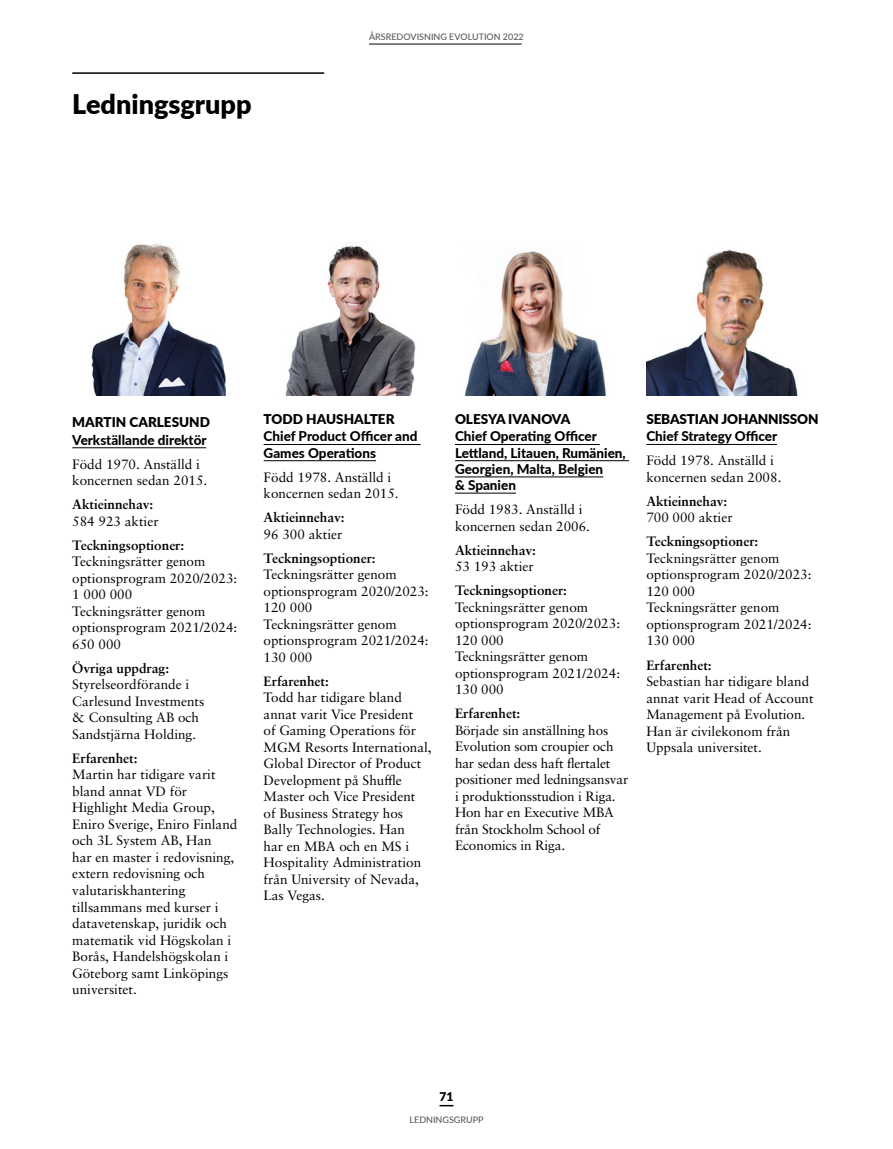
<style>
.page{position:relative;width:893px;height:1149px;background:#fff}
.page>*{position:absolute;margin:0;border:0;box-sizing:border-box;transform-origin:0 0}
.t1{font:900 27px "Lato";color:#000}
.t2{font:13.5px/16.5px "Sabon LT Pro";color:#000}
.t3{font:700 13.5px "Sabon LT Pro";color:#000}
.t4{font:800 13.5px/16.2px "Lato";color:#000}
.t5{font:900 13.5px "Lato";letter-spacing:-.005em;color:#000}
.t6{font:900 12px "Lato";color:#000}
.t7{font:500 9px "Lato";color:#58595b}
</style>
<div class="page">
<hr style="left:72px;top:72px;width:252px;height:2px;background:#000">
<hr style="left:264px;top:444px;width:157px;height:1px;background:#000">
<hr style="left:264px;top:460px;width:112px;height:1px;background:#000">
<hr style="left:72px;top:447px;width:134px;height:1px;background:#000">
<hr style="left:455px;top:444px;width:145px;height:1px;background:#000">
<hr style="left:455px;top:460px;width:174px;height:1px;background:#000">
<hr style="left:455px;top:476px;width:148px;height:1px;background:#000">
<hr style="left:455px;top:492px;width:61px;height:1px;background:#000">
<hr style="left:646px;top:444px;width:131px;height:1px;background:#000">
<img style="left:91px;top:244px;width:136px;height:151px">
<img style="left:285px;top:245px;width:131px;height:150px">
<img style="left:646px;top:249px;width:152px;height:146px">
<img style="left:464px;top:251px;width:143px;height:144px">
<hr style="left:369px;top:44px;width:153px;height:1px;background:#000">
<svg style="left:440px;top:1104px;width:13px;height:1px"></svg>
<h1 class="t1" style="left:72px;top:84px;width:181px">Ledningsgrupp</h1>
<p class="t7" style="left:369px;top:30px;width:156px">ÅRSREDOVISNING EVOLUTION 2022</p>
<p class="t5" style="left:72px;top:412px;width:139px">MARTIN CARLESUND</p>
<p class="t4" style="left:72px;top:431px;width:136px">Verkställande direktör</p>
<p class="t2" style="left:72px;top:455px;width:137px">Född 1970. Anställd i koncernen sedan 2015.</p>
<p class="t3" style="left:72px;top:496px;width:83px">Aktieinnehav:</p>
<p class="t2" style="left:72px;top:512px;width:88px">584 923 aktier</p>
<p class="t3" style="left:72px;top:536px;width:114px">Teckningsoptioner:</p>
<p class="t2" style="left:72px;top:552px;width:167px">Teckningsrätter genom optionsprogram 2020/2023:<br>1 000 000<br>Teckningsrätter genom optionsprogram 2021/2024:<br>650 000</p>
<p class="t3" style="left:72px;top:659px;width:98px">Övriga uppdrag:</p>
<p class="t2" style="left:72px;top:675px;width:133px">Styrelseordförande i<br>Carlesund Investments &amp; Consulting AB och<br>Sandstjärna Holding.</p>
<p class="t3" style="left:72px;top:749px;width:67px">Erfarenhet:</p>
<p class="t2" style="left:72px;top:765px;width:167px">Martin har tidigare varit bland annat VD för<br>Highlight Media Group,<br>Eniro Sverige, Eniro Finland och 3L System AB, Han<br>har en master i redovisning, extern redovisning och valutariskhantering tillsammans med kurser i datavetenskap, juridik och matematik vid Högskolan i<br>Borås, Handelshögskolan i<br>Göteborg samt Linköpings universitet.</p>
<p class="t5" style="left:264px;top:408px;width:132px">TODD HAUSHALTER</p>
<p class="t4" style="left:264px;top:427px;width:155px">Chief Product Officer and<br>Games Operations</p>
<p class="t2" style="left:264px;top:468px;width:137px">Född 1978. Anställd i koncernen sedan 2015.</p>
<p class="t3" style="left:264px;top:509px;width:83px">Aktieinnehav:</p>
<p class="t2" style="left:264px;top:525px;width:80px">96 300 aktier</p>
<p class="t3" style="left:264px;top:549px;width:114px">Teckningsoptioner:</p>
<p class="t2" style="left:264px;top:565px;width:167px">Teckningsrätter genom optionsprogram 2020/2023:<br>120 000<br>Teckningsrätter genom optionsprogram 2021/2024:<br>130 000</p>
<p class="t3" style="left:264px;top:672px;width:67px">Erfarenhet:</p>
<p class="t2" style="left:264px;top:688px;width:170px">Todd har tidigare bland annat varit Vice President<br>of Gaming Operations för<br>MGM Resorts International,<br>Global Director of Product<br>Development på Shuffle<br>Master och Vice President<br>of Business Strategy hos<br>Bally Technologies. Han<br>har en MBA och en MS i<br>Hospitality Administration från University of Nevada,<br>Las Vegas.</p>
<p class="t5" style="left:455px;top:408px;width:117px">OLESYA IVANOVA</p>
<p class="t4" style="left:455px;top:427px;width:172px">Chief Operating Officer<br>Lettland, Litauen, Rumänien,<br>Georgien, Malta, Belgien<br>&amp; Spanien</p>
<p class="t2" style="left:455px;top:500px;width:137px">Född 1983. Anställd i koncernen sedan 2006.</p>
<p class="t3" style="left:455px;top:541px;width:83px">Aktieinnehav:</p>
<p class="t2" style="left:455px;top:557px;width:80px">53 193 aktier</p>
<p class="t3" style="left:455px;top:581px;width:114px">Teckningsoptioner:</p>
<p class="t2" style="left:455px;top:598px;width:167px">Teckningsrätter genom optionsprogram 2020/2023:<br>120 000<br>Teckningsrätter genom optionsprogram 2021/2024:<br>130 000</p>
<p class="t3" style="left:455px;top:704px;width:67px">Erfarenhet:</p>
<p class="t2" style="left:455px;top:721px;width:175px">Började sin anställning hos<br>Evolution som croupier och har sedan dess haft flertalet positioner med ledningsansvar i produktionsstudion i Riga.<br>Hon har en Executive MBA från Stockholm School of<br>Economics in Riga.</p>
<p class="t5" style="left:646px;top:408px;width:174px">SEBASTIAN JOHANNISSON</p>
<p class="t4" style="left:646px;top:427px;width:132px">Chief Strategy Officer</p>
<p class="t2" style="left:646px;top:452px;width:137px">Född 1978. Anställd i koncernen sedan 2008.</p>
<p class="t3" style="left:646px;top:492px;width:83px">Aktieinnehav:</p>
<p class="t2" style="left:646px;top:509px;width:88px">700 000 aktier</p>
<p class="t3" style="left:646px;top:533px;width:114px">Teckningsoptioner:</p>
<p class="t2" style="left:646px;top:549px;width:167px">Teckningsrätter genom optionsprogram 2020/2023:<br>120 000<br>Teckningsrätter genom optionsprogram 2021/2024:<br>130 000</p>
<p class="t3" style="left:646px;top:656px;width:67px">Erfarenhet:</p>
<p class="t2" style="left:646px;top:672px;width:169px">Sebastian har tidigare bland annat varit Head of Account<br>Management på Evolution.<br>Han är civilekonom från<br>Uppsala universitet.</p>
<p class="t6" style="left:439px;top:1087px;width:15px">71</p>
<p class="t7" style="left:409px;top:1113px;width:76px">LEDNINGSGRUPP</p>
</div>
